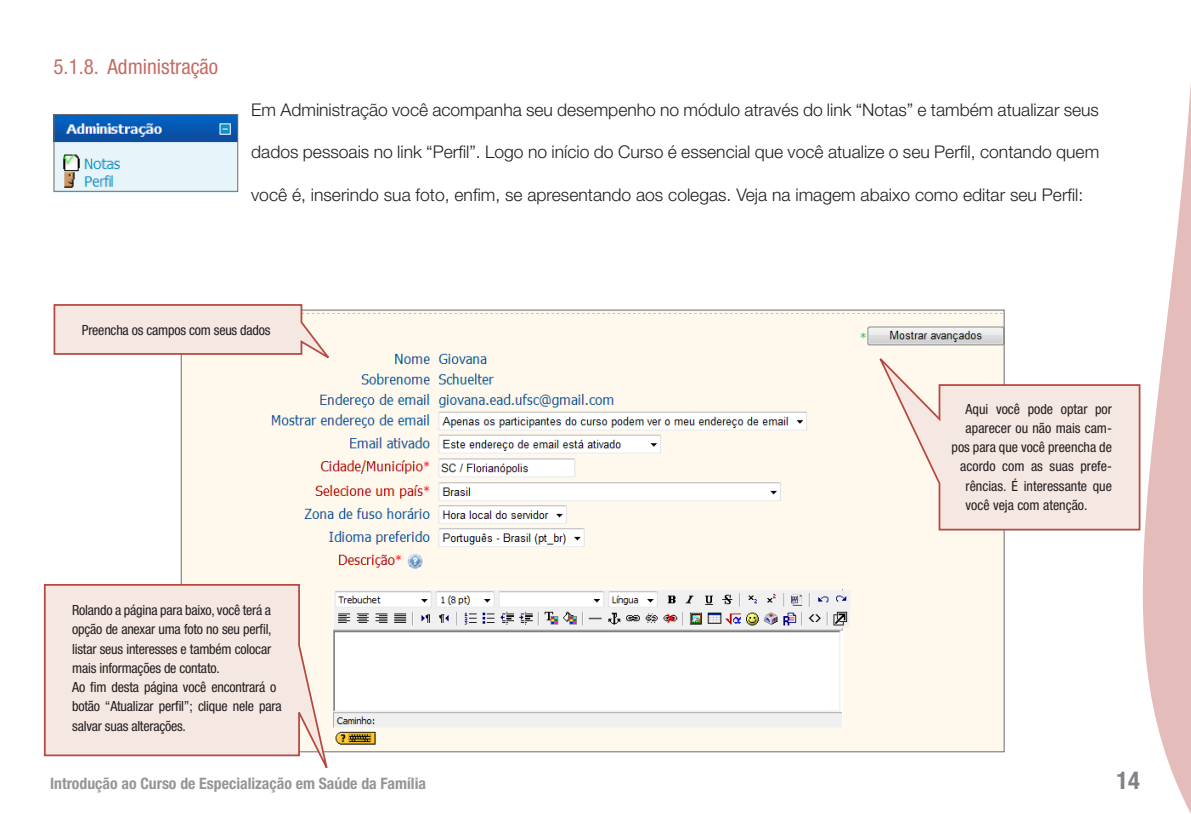
<style>
.page{position:relative;width:1191px;height:814px;background:#fff}
.page>*{position:absolute;margin:0;border:0;box-sizing:border-box;transform-origin:0 0}
.t1{font:700 condensed 24.5px "Helvetica Neue LT Std";color:#808285}
.Título_2{font:condensed 21px "Helvetica Neue LT Std";color:#c56d67}
.Corpo_Texto{font:300 17.5px "Helvetica Neue LT Std";color:#231f20}
.t2{font:700 condensed 15.75px "Helvetica Neue LT Std";color:#939598}
.Texto_Quadros_copy{font:condensed 14px/19.2px "Helvetica Neue LT Std";letter-spacing:-.015em;color:#231f20;text-align:justify}
</style>
<div class="page">
<svg style="left:1142px;top:83px;width:49px;height:731px;fill:#e4bdba"></svg>
<img style="left:56px;top:116px;width:180px;height:74px">
<div style="left:54px;top:114px;width:184px;height:78px;border:1px solid #6c6d70"></div>
<img style="left:183px;top:311px;width:819px;height:439px">
<svg style="left:53px;top:304px;width:282px;height:59px;background:#f2e0da"></svg>
<svg style="left:874px;top:350px;width:267px;height:181px;background:#f6e9e2"></svg>
<svg style="left:43px;top:583px;width:288px;height:185px;background:#f4e5df"></svg>
<p class="Título_2" style="left:54px;top:55px;width:166px">5.1.8. Administração</p>
<p class="Corpo_Texto" style="left:251px;top:99px;width:849px">Em Administração você acompanha seu desempenho no módulo através do link “Notas” e também atualizar seus</p>
<p class="Corpo_Texto" style="left:251px;top:141px;width:849px">dados pessoais no link “Perfil”. Logo no início do Curso é essencial que você atualize o seu Perfil, contando quem</p>
<p class="Corpo_Texto" style="left:251px;top:183px;width:833px">você é, inserindo sua foto, enfim, se apresentando aos colegas. Veja na imagem abaixo como editar seu Perfil:</p>
<p class="Texto_Quadros_copy" style="left:82px;top:320px;width:190px">Preencha os campos com seus dados</p>
<p class="Texto_Quadros_copy" style="left:72px;top:600px;width:201px">Rolando a página para baixo, você terá a opção de anexar uma foto no seu perfil, listar seus interesses e também colocar mais informações de contato.</p>
<p class="Texto_Quadros_copy" style="left:72px;top:677px;width:211px;text-align:left">Ao fim desta página você encontrará o botão “Atualizar perfil”; clique nele para salvar suas alterações.</p>
<p class="Texto_Quadros_copy" style="left:965px;top:399px;width:148px">Aqui você pode optar por</p>
<p class="Texto_Quadros_copy" style="left:965px;top:418px;width:148px">aparecer ou não mais cam-</p>
<p class="Texto_Quadros_copy" style="left:951px;top:437px;width:162px">pos para que você preencha de</p>
<p class="Texto_Quadros_copy" style="left:960px;top:456px;width:153px">acordo com as suas prefe-</p>
<p class="Texto_Quadros_copy" style="left:965px;top:476px;width:148px">rências. É interessante que</p>
<p class="Texto_Quadros_copy" style="left:965px;top:495px;width:123px">você veja com atenção.</p>
<p class="t2" style="left:50px;top:773px;width:377px">Introdução ao Curso de Especialização em Saúde da Família</p>
<h1 class="t1" style="left:1116px;top:765px;width:25px">14</h1>
</div>
